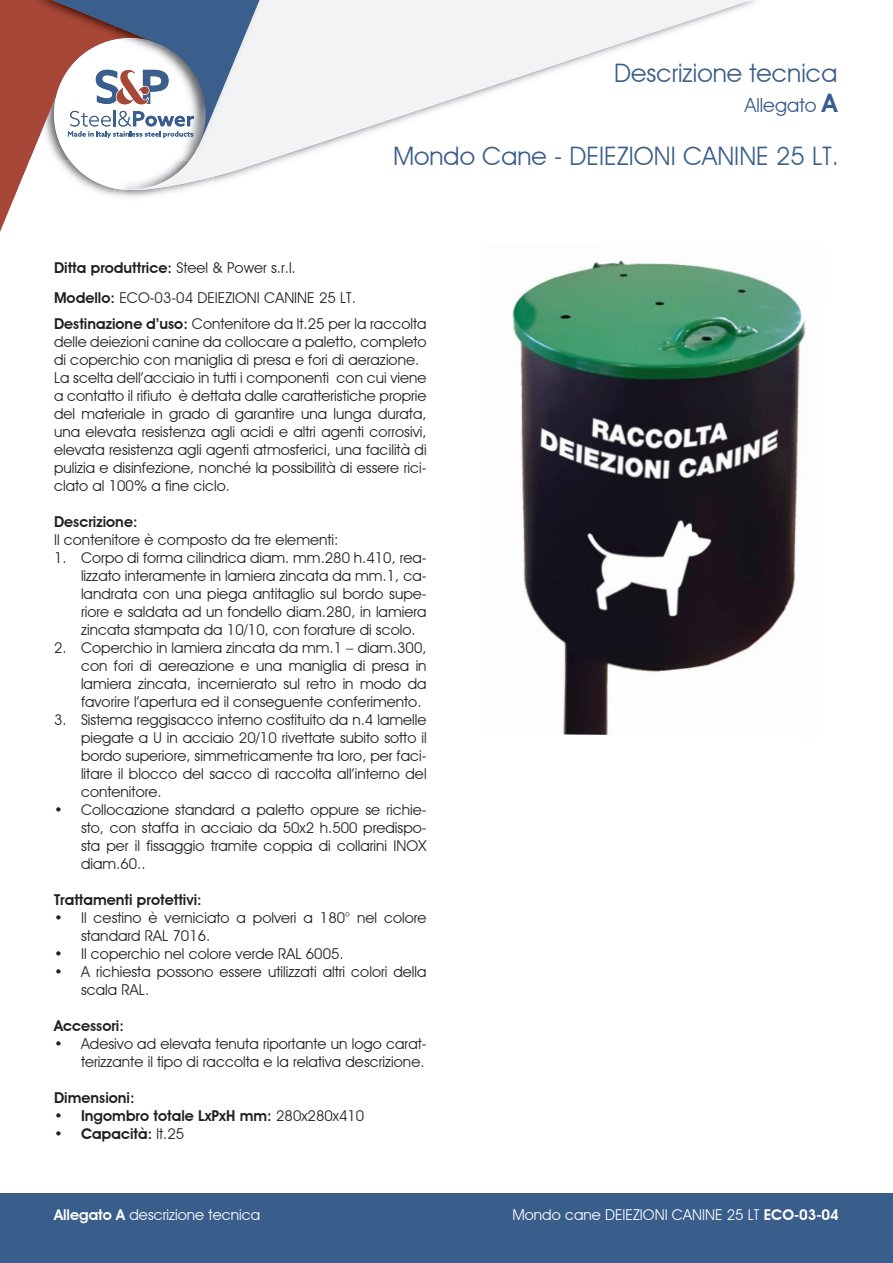
<style>
.page{position:relative;width:893px;height:1263px;background:#fff}
.page>*{position:absolute;margin:0;border:0;box-sizing:border-box;transform-origin:0 0}
.t1{font:25.5px "Advantage";color:#3a5e8b}
.t2{font:19.5px "Advantage";color:#3a5e8b}
.t3{font:15px/18px "Advantage";color:#231f20}
.t4{font:600 15px "Advantage";color:#231f20}
.t5{font:15px "Advantage";color:#fff}
.s1{font-weight:600;font-size:25.5px}
.s2{font-weight:600}
.s3{font-weight:400}
</style>
<div class="page">
<svg style="left:260px;top:0;width:496px;height:168px;fill:#f2f3f4"></svg>
<img style="left:260px;top:0;width:4px;height:161px">
<svg style="left:0;top:0;width:260px;height:232px"></svg>
<div style="left:0;top:1193px;width:893px;height:70px;background:#3a5e8b"></div>
<img style="left:512px;top:260px;width:294px;height:475px">
<h1 class="t1" style="left:614px;top:57px;width:225px">Descrizione tecnica</h1>
<h2 class="t2" style="left:745px;top:94px;width:94px">Allegato <span class="s1">A</span></h2>
<h1 class="t1" style="left:393px;top:141px;width:447px">Mondo Cane - DEIEZIONI CANINE 25 LT.</h1>
<p class="t3" style="left:54px;top:253px;width:303px;line-height:29.5px"><span class="s2">Ditta produttrice:</span> Steel &amp; Power s.r.l.<br><span class="s2">Modello:</span> ECO-03-04 DEIEZIONI CANINE 25 LT.</p>
<p class="t3" style="left:54px;top:315px;width:374px"><span class="s2">Destinazione d’uso:</span> Contenitore da lt.25 per la raccolta delle deiezioni canine da collocare a paletto, completo di coperchio con maniglia di presa e fori di aerazione.<br>La scelta dell’acciaio in tutti i componenti con cui viene a contatto il rifiuto è dettata dalle caratteristiche proprie del materiale in grado di garantire una lunga durata, una elevata resistenza agli acidi e altri agenti corrosivi, elevata resistenza agli agenti atmosferici, una facilità di pulizia e disinfezione, nonché la possibilità di essere rici&shy;clato al 100% a fine ciclo.</p>
<p class="t4" style="left:54px;top:513px;width:85px">Descrizione:</p>
<p class="t3" style="left:54px;top:531px;width:286px">Il contenitore è composto da tre elementi:</p>
<p class="t3" style="left:81px;top:549px;width:347px;text-align:justify;text-indent:-27px">1. Corpo di forma cilindrica diam. mm.280 h.410, rea&shy;lizzato interamente in lamiera zincata da mm.1, ca&shy;landrata con una piega antitaglio sul bordo supe&shy;riore e saldata ad un fondello diam.280, in lamiera zincata stampata da 10/10, con forature di scolo.</p>
<p class="t3" style="left:81px;top:639px;width:347px;text-align:justify;text-indent:-27px">2. Coperchio in lamiera zincata da mm.1 – diam.300, con fori di aereazione e una maniglia di presa in lamiera zincata, incernierato sul retro in modo da favorire l’apertura ed il conseguente conferimento.</p>
<p class="t3" style="left:81px;top:711px;width:347px;text-align:justify;text-indent:-27px">3. Sistema reggisacco interno costituito da n.4 lamelle piegate a U in acciaio 20/10 rivettate subito sotto il bordo superiore, simmetricamente tra loro, per faci&shy;litare il blocco del sacco di raccolta all’interno del contenitore.</p>
<p class="t3" style="left:81px;top:801px;width:347px;text-align:justify;text-indent:-27px">• Collocazione standard a paletto oppure se richie&shy;sto, con staffa in acciaio da 50x2 h.500 predispo&shy;sta per il fissaggio tramite coppia di collarini INOX diam.60..</p>
<p class="t4" style="left:54px;top:891px;width:149px">Trattamenti protettivi:</p>
<p class="t3" style="left:81px;top:909px;width:347px;text-indent:-27px">• Il cestino è verniciato a polveri a 180° nel colore standard RAL 7016.</p>
<p class="t3" style="left:54px;top:945px;width:291px">• Il coperchio nel colore verde RAL 6005.</p>
<p class="t3" style="left:81px;top:963px;width:347px;text-indent:-27px">• A richiesta possono essere utilizzati altri colori della scala RAL.</p>
<p class="t4" style="left:54px;top:1017px;width:71px">Accessori:</p>
<p class="t3" style="left:54px;top:1035px;width:374px;text-align:right">• Adesivo ad elevata tenuta riportante un logo carat&shy;terizzante il tipo di raccolta e la relativa descrizione.</p>
<p class="t4" style="left:54px;top:1089px;width:82px">Dimensioni:</p>
<p class="t4" style="left:54px;top:1107px;width:312px">• Ingombro totale LxPxH mm: <span class="s3">280x280x410</span></p>
<p class="t4" style="left:54px;top:1125px;width:132px">• Capacità: <span class="s3">lt.25</span></p>
<p class="t5" style="left:54px;top:1205px;width:208px"><span class="s2">Allegato A</span> descrizione tecnica</p>
<p class="t5" style="left:513px;top:1205px;width:328px">Mondo cane DEIEZIONI CANINE 25 LT <span class="s2">ECO-03-04</span></p>
</div>
